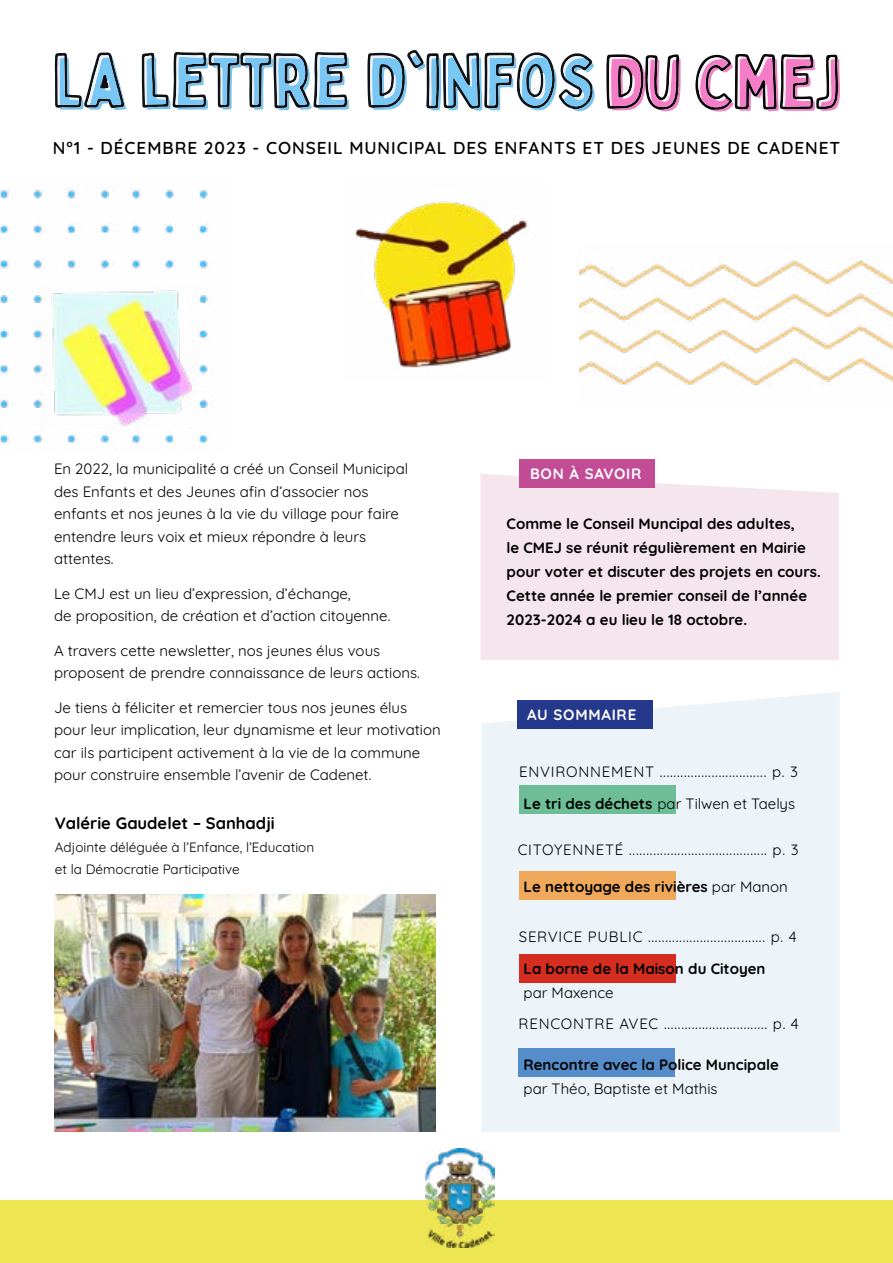
<style>
.page{position:relative;width:893px;height:1263px;background:#fff}
.page>*{position:absolute;margin:0;border:0;box-sizing:border-box;transform-origin:0 0}
.t1{font:600 17.25px "Quicksand";letter-spacing:.055em;color:#000}
.t2{font:700 16.5px "Quicksand";color:#000}
.t3{font:15px/22.5px "Quicksand";color:#000}
.t4{font:700 15px/24px "Quicksand";color:#000}
.t5{font:15px "Quicksand";letter-spacing:.05em;color:#020203}
.t6{font:700 15px "Quicksand";letter-spacing:.05em;color:#fff}
.t7{font:13.5px/22.5px "Quicksand";color:#000}
.s1{font-weight:700}
.s2{font-weight:400}
</style>
<div class="page">
<img style="left:580px;top:257px;width:313px;height:130px">
<img style="left:0;top:189px;width:212px;height:256px">
<div style="left:0;top:1200px;width:893px;height:63px;background:#eee652"></div>
<div style="left:481px;top:692px;width:359px;height:440px;background:#ecf4f9"></div>
<svg style="left:695px;top:53px;width:145px;height:59px"></svg>
<svg style="left:606px;top:54px;width:75px;height:58px"></svg>
<svg style="left:367px;top:50px;width:228px;height:62px"></svg>
<svg style="left:55px;top:52px;width:71px;height:58px"></svg>
<svg style="left:142px;top:52px;width:207px;height:58px"></svg>
<img style="left:42px;top:284px;width:157px;height:146px">
<img style="left:425px;top:1149px;width:69px;height:98px">
<img style="left:54px;top:895px;width:382px;height:237px">
<div style="left:480px;top:474px;width:359px;height:186px;background:#f5e5ed"></div>
<div style="left:519px;top:785px;width:156px;height:29px;background:#6dbe97"></div>
<div style="left:519px;top:459px;width:135px;height:29px;background:#c24c96"></div>
<div style="left:518px;top:700px;width:135px;height:29px;background:#24388c"></div>
<div style="left:519px;top:871px;width:156px;height:28px;background:#f0a95a"></div>
<div style="left:519px;top:954px;width:157px;height:29px;background:#d52d1f"></div>
<div style="left:519px;top:1048px;width:156px;height:29px;background:#558dca"></div>
<img style="left:355px;top:201px;width:173px;height:170px">
<p class="t1" style="left:53px;top:134px;width:789px">N°1 - DÉCEMBRE 2023 - CONSEIL MUNICIPAL DES ENFANTS ET DES JEUNES DE CADENET</p>
<p class="t3" style="left:54px;top:456px;width:356px">En 2022, la municipalité a créé un Conseil Municipal des Enfants et des Jeunes afin d’associer nos enfants et nos jeunes à la vie du village pour faire entendre leurs voix et mieux répondre à leurs attentes.</p>
<p class="t3" style="left:54px;top:581px;width:338px">Le CMJ est un lieu d’expression, d’échange,<br>de proposition, de création et d’action citoyenne.</p>
<p class="t3" style="left:54px;top:638px;width:367px">A travers cette newsletter, nos jeunes élus vous proposent de prendre connaissance de leurs actions.</p>
<p class="t3" style="left:54px;top:695px;width:388px">Je tiens à féliciter et remercier tous nos jeunes élus pour leur implication, leur dynamisme et leur motivation car ils participent activement à la vie de la commune pour construire ensemble l’avenir de Cadenet.</p>
<p class="t2" style="left:55px;top:811px;width:221px">Valérie Gaudelet – Sanhadji</p>
<p class="t7" style="left:55px;top:834px;width:261px">Adjointe déléguée à l’Enfance, l’Education et la Démocratie Participative</p>
<p class="t6" style="left:530px;top:462px;width:113px">BON À SAVOIR</p>
<p class="t4" style="left:507px;top:510px;width:316px">Comme le Conseil Muncipal des adultes,<br>le CMEJ se réunit régulièrement en Mairie pour voter et discuter des projets en cours.<br>Cette année le premier conseil de l’année 2023-2024 a eu lieu le 18 octobre.</p>
<p class="t6" style="left:527px;top:703px;width:111px">AU SOMMAIRE</p>
<p class="t5" style="left:519px;top:760px;width:280px">ENVIRONNEMENT ............................... p. 3</p>
<p class="t3" style="left:524px;top:791px;width:273px"><span class="s1">Le tri des déchets</span> par Tilwen et Taelys</p>
<p class="t5" style="left:518px;top:838px;width:282px">CITOYENNETÉ ........................................ p. 3</p>
<p class="t4" style="left:524px;top:873px;width:266px">Le nettoyage des rivières <span class="s2">par Manon</span></p>
<p class="t5" style="left:519px;top:925px;width:279px">SERVICE PUBLIC .................................. p. 4</p>
<p class="t4" style="left:524px;top:955px;width:243px">La borne de la Maison du Citoyen</p>
<p class="t3" style="left:524px;top:980px;width:92px">par Maxence</p>
<p class="t5" style="left:519px;top:1012px;width:282px">RENCONTRE AVEC .............................. p. 4</p>
<p class="t4" style="left:524px;top:1051px;width:257px">Rencontre avec la Police Muncipale</p>
<p class="t3" style="left:524px;top:1076px;width:196px">par Théo, Baptiste et Mathis</p>
</div>
